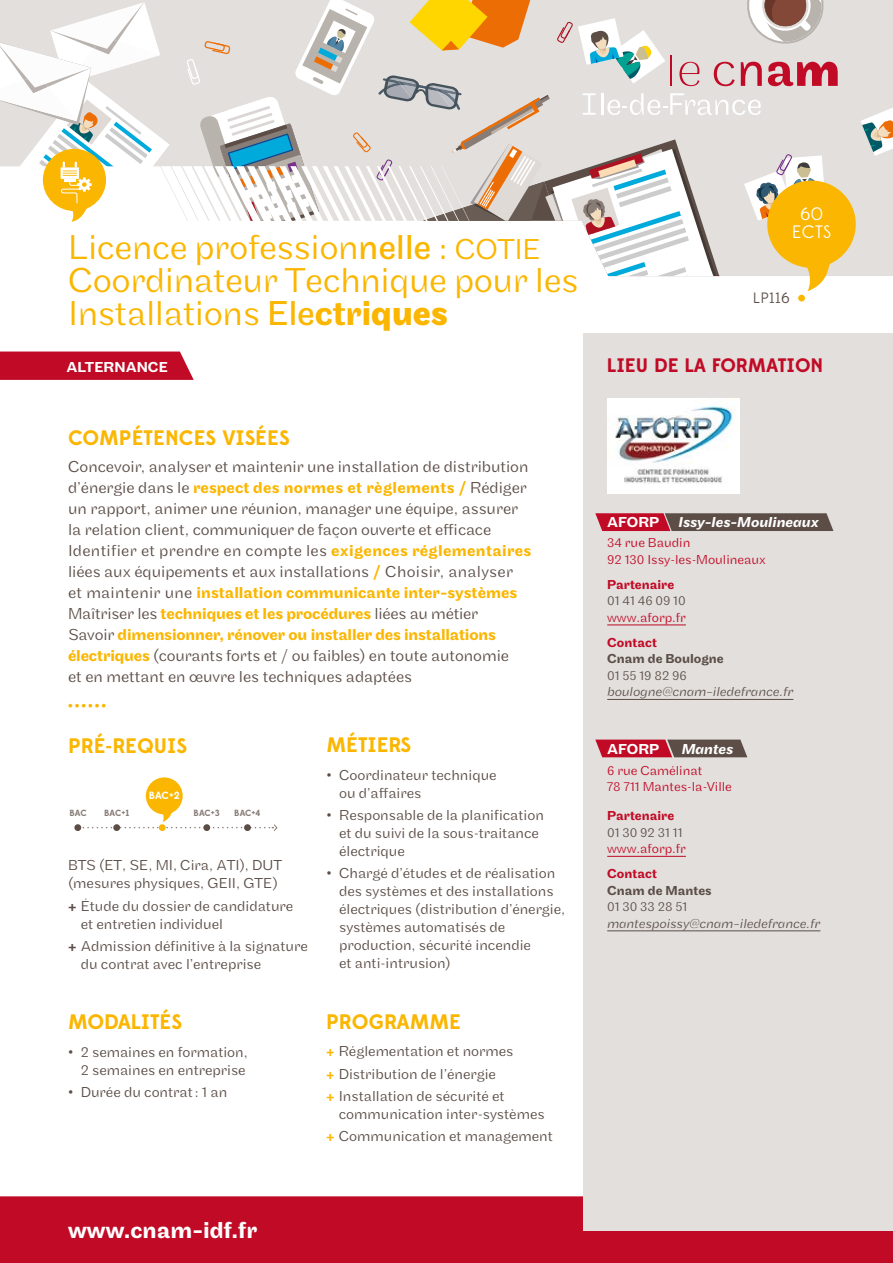
<style>
.page{position:relative;width:893px;height:1263px;background:#fff}
.page>*{position:absolute;margin:0;border:0;box-sizing:border-box;transform-origin:0 0}
.t1{font:300 36px/33px "Maple";letter-spacing:-.01em;color:#fab600}
.t2{font:500 24px "Maple";color:#fff}
.t3{font:700 21px "Edmondsans";color:#fab600}
.t4{font:700 19.5px "Edmondsans";color:#c10a25}
.t5{font:18px/18px "Edmondsans";letter-spacing:.025em;color:#fff;text-align:center}
.t6{font:300 16.5px/21px "Maple";color:#5c4e47}
.t7{font:300 15px/18px "Maple";color:#5c4e47}
.t8{font:italic 500 15px "Maple";color:#fff}
.t9{font:500 15px "Maple";color:#fff}
.t10{font:15px "Edmondsans";letter-spacing:.025em;color:#5c4e47}
.t11{font:300 13.5px/16.5px "Maple";color:#c10a25}
.t12{font:italic 300 13.5px "Maple";color:#5c4e47}
.t13{font:300 13.5px "Maple";color:#5c4e47}
.t14{font:500 13.5px "Maple";color:#c10a25}
.t15{font:500 13.5px "Maple";color:#5c4e47}
.t16{font:700 13.5px "Maple";color:#fab600}
.t17{font:700 10.5px "Edmondsans";color:#fff}
.t18{font:700 9px "Edmondsans";letter-spacing:-.01em;color:#887c77}
.s1{font-weight:400}
.s2{font-size:30px}
.s3{font-weight:500}
.s4{font-weight:700}
.s5{font-weight:500;color:#fab600}
</style>
<div class="page">
<div style="left:0;top:1196px;width:893px;height:67px;background:#c10a25"></div>
<div style="left:583px;top:333px;width:310px;height:898px;background:#e2dfdd"></div>
<div style="left:838px;top:0;width:55px;height:276px;background:#e2dfdd"></div>
<svg style="left:860px;top:108px;width:33px;height:48px"></svg>
<svg style="left:595px;top:513px;width:238px;height:18px;background:#7e4144"></svg>
<svg style="left:595px;top:739px;width:152px;height:18px;background:#943c45"></svg>
<div style="left:767px;top:181px;width:89px;height:87px;background:#fab600;border-radius:50%"></div>
<div style="left:798px;top:295px;width:7px;height:6px;background:#fab600;border-radius:50%"></div>
<hr style="left:607px;top:856px;width:79px;height:1px;background:#c10a25">
<hr style="left:607px;top:930px;width:213px;height:1px;background:#5c4e47">
<div style="left:74px;top:824px;width:7px;height:7px;background:#5c4e47;border-radius:50%"></div>
<div style="left:146px;top:777px;width:37px;height:37px;background:#fab600;border-radius:50%"></div>
<svg style="left:79px;top:807px;width:199px;height:24px"></svg>
<svg style="left:0;top:351px;width:194px;height:29px;background:#c41831"></svg>
<hr style="left:607px;top:625px;width:79px;height:1px;background:#c10a25">
<hr style="left:607px;top:699px;width:186px;height:1px;background:#5c4e47">
<img style="left:607px;top:398px;width:132px;height:96px">
<svg style="left:0;top:0;width:838px;height:291px"></svg>
<h1 class="t1" style="left:68px;top:231px;width:512px">Licence profession<span class="s1">nelle</span> : <span class="s2">COTIE<br></span>Coordinateur Technique pour les<br>Installations <span class="s1">Ele</span><span class="s3">ctri</span><span class="s4">ques</span></h1>
<p class="t9" style="left:66px;top:358px;width:103px">ALTERNANCE</p>
<h3 class="t3" style="left:68px;top:425px;width:223px">COMPÉTENCES VISÉES</h3>
<p class="t6" style="left:68px;top:456px;width:465px">Concevoir, analyser et maintenir une installation de distribution d’énergie dans le <span class="s5">respect des normes et règlements /</span> Rédiger un rapport, animer une réunion, manager une équipe, assurer la relation client, communiquer de façon ouverte et efficace Identifier et prendre en compte les <span class="s5">exigences réglementaires </span>liées aux équipements et aux installations <span class="s5">/</span> Choisir, analyser<br>et maintenir une <span class="s5">installation communicante inter-systèmes </span>Maîtriser les <span class="s5">techniques et les procédures</span> liées au métier<br>Savoir <span class="s5">dimensionner, rénover ou installer des installations électriques</span> (courants forts et / ou faibles) en toute autonomie<br>et en mettant en œuvre les techniques adaptées</p>
<p class="t16" style="left:68px;top:697px;width:40px">••••••</p>
<h3 class="t3" style="left:68px;top:732px;width:120px">PRÉ-REQUIS</h3>
<p class="t17" style="left:149px;top:789px;width:32px">BAC+2</p>
<p class="t18" style="left:69px;top:807px;width:19px">BAC</p>
<p class="t18" style="left:104px;top:807px;width:27px">BAC+1</p>
<p class="t18" style="left:194px;top:807px;width:28px">BAC+3</p>
<p class="t18" style="left:234px;top:807px;width:28px">BAC+4</p>
<p class="t7" style="left:68px;top:856px;width:215px">BTS (ET, SE, MI, Cira, ATI), DUT (mesures physiques, GEII, GTE)</p>
<p class="t7" style="left:81px;top:897px;width:214px;text-indent:-13px"><span class="s3">+</span> Étude du dossier de candidature et entretien individuel</p>
<p class="t7" style="left:81px;top:937px;width:229px;text-indent:-13px"><span class="s3">+</span> Admission définitive à la signature du contrat avec l’entreprise</p>
<h3 class="t3" style="left:68px;top:1009px;width:115px">MODALITÉS</h3>
<p class="t7" style="left:68px;top:1043px;width:181px;text-align:right">• 2 semaines en formation,<br>2 semaines en entreprise</p>
<p class="t7" style="left:68px;top:1083px;width:161px">• Durée du contrat: 1 an</p>
<h3 class="t3" style="left:326px;top:732px;width:86px">MÉTIERS</h3>
<p class="t7" style="left:339px;top:766px;width:159px;text-indent:-13px">• Coordinateur technique ou d’affaires</p>
<p class="t7" style="left:339px;top:806px;width:206px;text-indent:-13px">• Responsable de la planification et du suivi de la sous-traitance électrique</p>
<p class="t7" style="left:339px;top:864px;width:228px;text-indent:-13px">• Chargé d’études et de réalisation des systèmes et des installations électriques (distribution d’énergie, systèmes automatisés de production, sécurité incendie<br>et anti-intrusion)</p>
<h3 class="t3" style="left:326px;top:1009px;width:137px">PROGRAMME</h3>
<p class="t7" style="left:326px;top:1040px;width:189px;line-height:22.2px"><span class="s5">+</span> Réglementation et normes <span class="s5">+</span> Distribution de l’énergie<br><span class="s5">+</span> Installation de sécurité et</p>
<p class="t7" style="left:326px;top:1103px;width:228px;line-height:22.2px;text-align:center">communication inter-systèmes<br><span class="s5">+</span> Communication et management</p>
<p class="t5" style="left:792px;top:205px;width:41px">60<br>ECTS</p>
<p class="t10" style="left:753px;top:289px;width:38px">LP116</p>
<h3 class="t4" style="left:607px;top:353px;width:218px">LIEU DE LA FORMATION</h3>
<p class="t9" style="left:607px;top:513px;width:53px">AFORP</p>
<p class="t8" style="left:678px;top:513px;width:142px">Issy-les-Moulineaux</p>
<p class="t11" style="left:607px;top:535px;width:160px">34 rue Baudin<br>92 130 Issy-les-Moulineaux</p>
<p class="t14" style="left:607px;top:577px;width:69px">Partenaire</p>
<p class="t13" style="left:607px;top:593px;width:80px">01 41 46 09 10</p>
<p class="t11" style="left:607px;top:609px;width:80px">www.aforp.fr</p>
<p class="t14" style="left:607px;top:635px;width:51px">Contact</p>
<p class="t15" style="left:607px;top:651px;width:118px">Cnam de Boulogne</p>
<p class="t13" style="left:607px;top:668px;width:81px">01 55 19 82 96</p>
<p class="t12" style="left:607px;top:684px;width:188px">boulogne@cnam-iledefrance.fr</p>
<p class="t9" style="left:607px;top:740px;width:53px">AFORP</p>
<p class="t8" style="left:682px;top:740px;width:53px">Mantes</p>
<p class="t11" style="left:607px;top:762px;width:126px">6 rue Camélinat<br>78 711 Mantes-la-Ville</p>
<p class="t14" style="left:607px;top:808px;width:69px">Partenaire</p>
<p class="t13" style="left:607px;top:825px;width:77px">01 30 92 31 11</p>
<p class="t11" style="left:607px;top:841px;width:80px">www.aforp.fr</p>
<p class="t14" style="left:607px;top:866px;width:51px">Contact</p>
<p class="t15" style="left:607px;top:882px;width:106px">Cnam de Mantes</p>
<p class="t13" style="left:607px;top:899px;width:82px">01 30 33 28 51</p>
<p class="t12" style="left:607px;top:916px;width:215px">mantespoissy@cnam-iledefrance.fr</p>
<h2 class="t2" style="left:68px;top:1216px;width:191px">www.cnam-idf.fr</h2>
</div>
